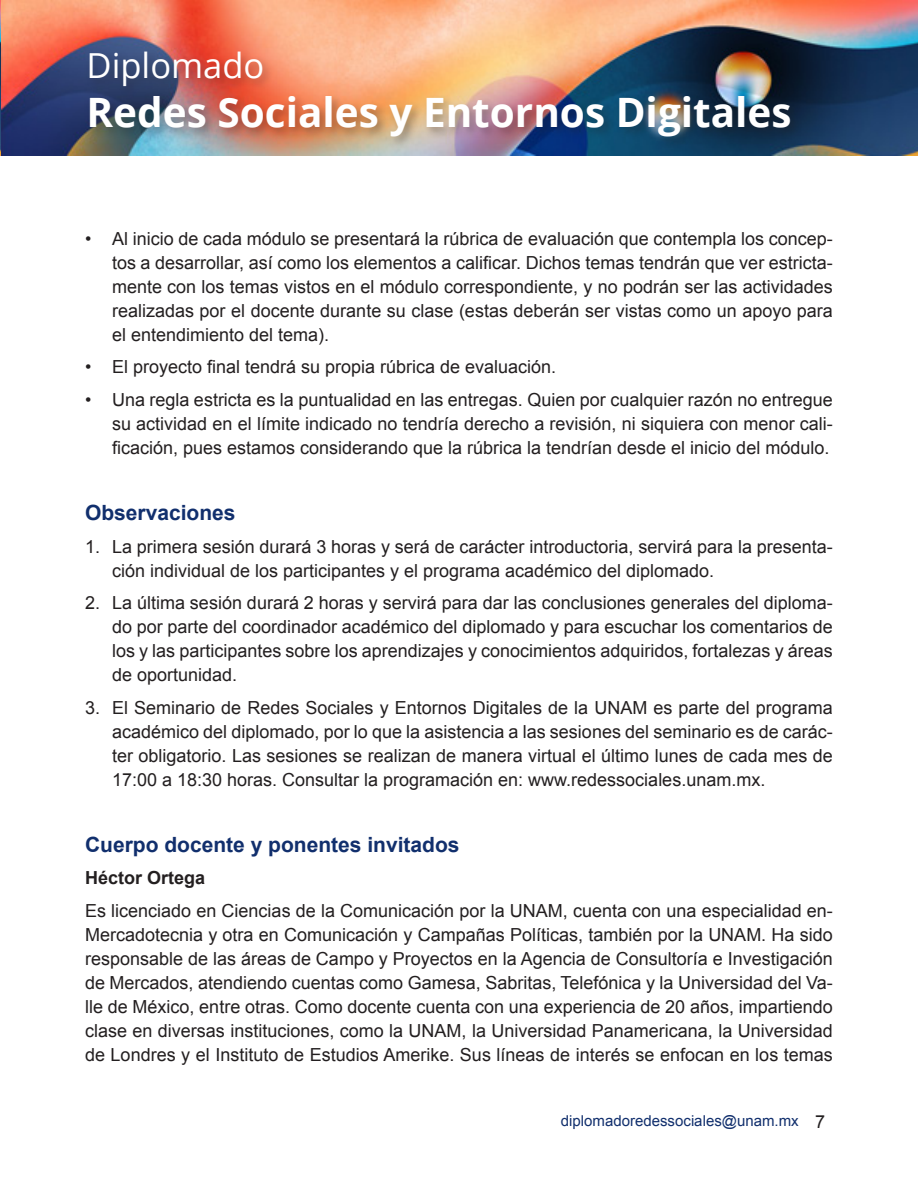
<style>
.page{position:relative;width:918px;height:1188px;background:#fff}
.page>*{position:absolute;margin:0;border:0;box-sizing:border-box;transform-origin:0 0}
.t1{font:700 40.5px "Open Sans";color:#fff}
.t2{font:34.5px "Open Sans";color:#fff}
.t3{font:700 21px "Arial";color:#112f6d}
.t4{font:18px/24px "Arial";color:#231f20;text-align:justify}
.t5{font:700 18px "Arial";color:#231f20}
.t6{font:15px "Arial";color:#112f6d}
.s1{font-size:18px;color:#231f20}
</style>
<div class="page">
<img style="left:0;top:0;width:918px;height:156px">
<div style="left:86px;top:48px;width:716px;height:101px;background:#231f20;opacity:.35"></div>
<p class="t2" style="left:87px;top:42px;width:179px">Diplomado</p>
<p class="t1" style="left:87px;top:84px;width:707px">Redes Sociales y Entornos Digitales</p>
<p class="t4" style="left:112px;top:227px;width:722px;text-indent:-27px">• Al inicio de cada módulo se presentará la rúbrica de evaluación que contempla los concep&shy;tos a desarrollar, así como los elementos a calificar. Dichos temas tendrán que ver estricta&shy;mente con los temas vistos en el módulo correspondiente, y no podrán ser las actividades realizadas por el docente durante su clase (estas deberán ser vistas como un apoyo para el entendimiento del tema).</p>
<p class="t4" style="left:85px;top:355px;width:473px">• El proyecto final tendrá su propia rúbrica de evaluación.</p>
<p class="t4" style="left:112px;top:388px;width:722px;text-indent:-27px">• Una regla estricta es la puntualidad en las entregas. Quien por cualquier razón no entregue su actividad en el límite indicado no tendría derecho a revisión, ni siquiera con menor cali&shy;ficación, pues estamos considerando que la rúbrica la tendrían desde el inicio del módulo.</p>
<p class="t3" style="left:85px;top:499px;width:152px">Observaciones</p>
<p class="t4" style="left:112px;top:534px;width:722px;text-indent:-27px">1. La primera sesión durará 3 horas y será de carácter introductoria, servirá para la presenta&shy;ción individual de los participantes y el programa académico del diplomado.</p>
<p class="t4" style="left:112px;top:591px;width:722px;text-indent:-27px">2. La última sesión durará 2 horas y servirá para dar las conclusiones generales del diploma&shy;do por parte del coordinador académico del diplomado y para escuchar los comentarios de los y las participantes sobre los aprendizajes y conocimientos adquiridos, fortalezas y áreas de oportunidad.</p>
<p class="t4" style="left:112px;top:695px;width:722px;text-indent:-27px">3. El Seminario de Redes Sociales y Entornos Digitales de la UNAM es parte del programa académico del diplomado, por lo que la asistencia a las sesiones del seminario es de carác&shy;ter obligatorio. Las sesiones se realizan de manera virtual el último lunes de cada mes de 17:00 a 18:30 horas. Consultar la programación en: www.redessociales.unam.mx.</p>
<p class="t3" style="left:85px;top:831px;width:376px">Cuerpo docente y ponentes invitados</p>
<p class="t5" style="left:85px;top:866px;width:122px">Héctor Ortega</p>
<p class="t4" style="left:85px;top:899px;width:749px">Es licenciado en Ciencias de la Comunicación por la UNAM, cuenta con una especialidad en-Mercadotecnia y otra en Comunicación y Campañas Políticas, también por la UNAM. Ha sido responsable de las áreas de Campo y Proyectos en la Agencia de Consultoría e Investigación de Mercados, atendiendo cuentas como Gamesa, Sabritas, Telefónica y la Universidad del Va&shy;lle de México, entre otras. Como docente cuenta con una experiencia de 20 años, impartiendo clase en diversas instituciones, como la UNAM, la Universidad Panamericana, la Universidad de Londres y el Instituto de Estudios Amerike. Sus líneas de interés se enfocan en los temas</p>
<p class="t6" style="left:561px;top:1111px;width:266px">diplomadoredessociales@unam.mx <span class="s1">7</span></p>
</div>
